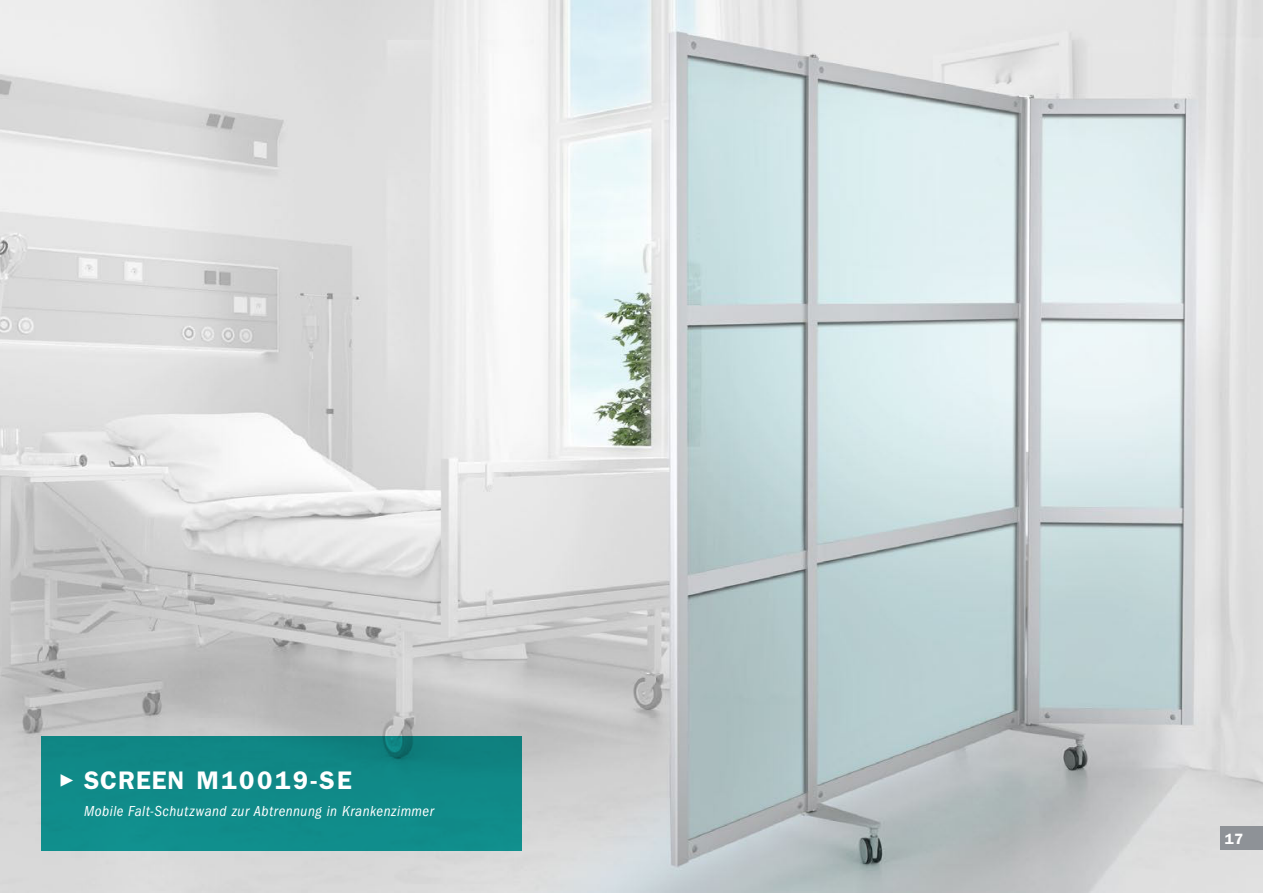
<style>
.page{position:relative;width:1263px;height:893px;background:#fff}
.page>*{position:absolute;margin:0;border:0;box-sizing:border-box;transform-origin:0 0}
.t1{font:600 25.5px "Franklin Gothic LT";letter-spacing:.1em;color:#fff}
.t2{font:italic condensed 15px "Franklin Gothic LT";letter-spacing:.035em;color:#fff}
.t3{font:600 15px "Franklin Gothic LT";color:#fff}
</style>
<div class="page">
<img style="left:0;top:0;width:1263px;height:893px">
<div style="left:41px;top:736px;width:481px;height:114px;background:#108a88"></div>
<div style="left:1220px;top:826px;width:43px;height:24px;background:#8e9297"></div>
<h1 class="t1" style="left:58px;top:767px;width:295px">✓ SCREEN M10019-SE</h1>
<p class="t2" style="left:84px;top:803px;width:351px">Mobile Falt-Schutzwand zur Abtrennung in Krankenzimmer</p>
<p class="t3" style="left:1225px;top:831px;width:20px">17</p>
</div>
